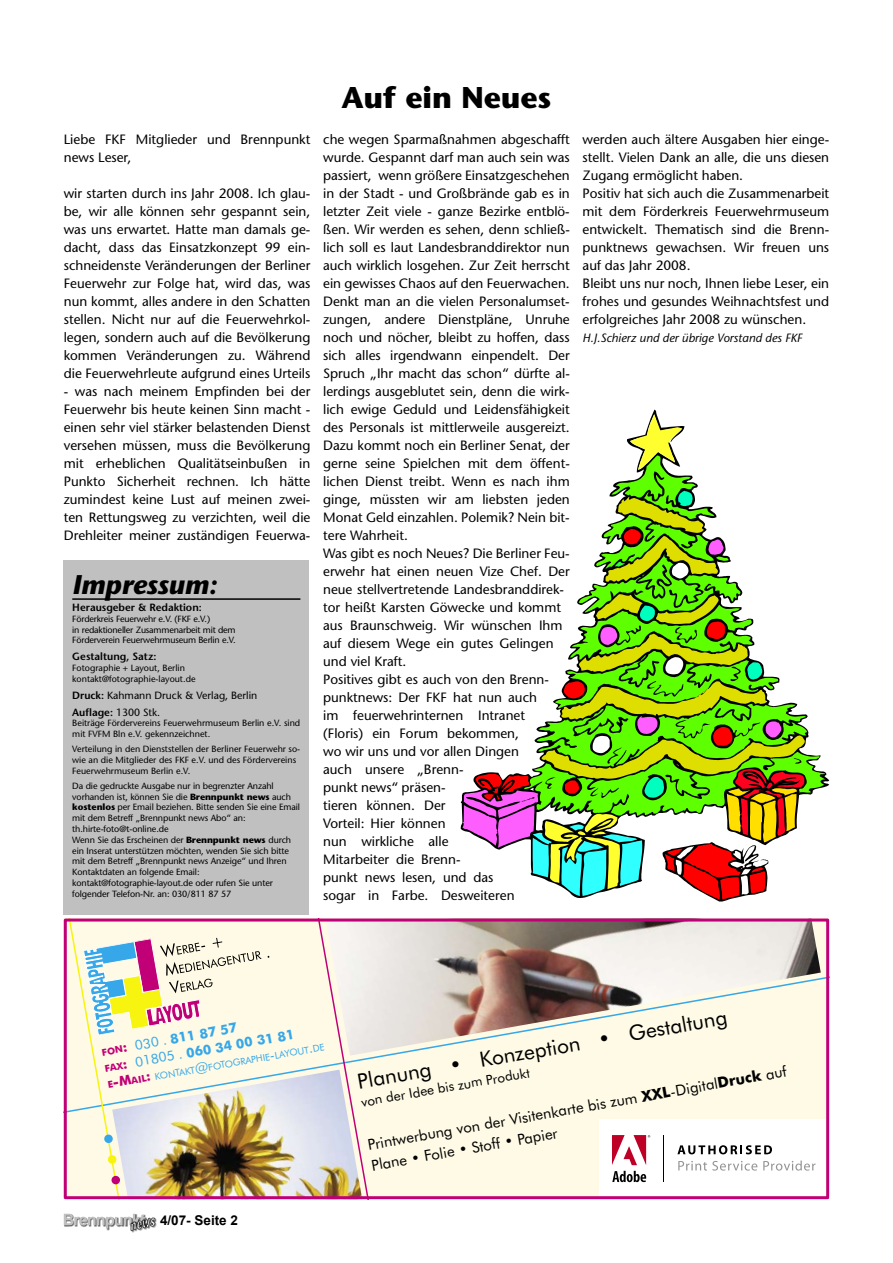
<style>
.page{position:relative;width:893px;height:1263px;background:#fff}
.page>*{position:absolute;margin:0;border:0;box-sizing:border-box;transform-origin:0 0}
.t1{font:700 30px "Stone Sans";color:#000}
.t2{font:italic 700 27px "Stone Sans";color:#000}
.t3{font:21px "Futura BT";color:#000}
.t4{font:15px/21px "Futura BT";color:#000}
.t5{font:13.5px/18px "Stone Sans";color:#000}
.t6{font:700 13.5px/16.5px "Futura BT";color:#36a7e9}
.t7{font:13.5px "Futura BT";color:#000}
.t8{font:700 13.5px "Arial";color:#000}
.t9{font:italic 12px "Stone Sans";color:#000}
.t10{font:10.5px/16.8px "Stone Sans";color:#000}
.t11{font:600 10.5px "Stone Sans";color:#000}
.t12{font:9.45px "Futura BT";color:#36a7e9}
.t13{font:9px/10.8px "Stone Sans";letter-spacing:-.01em;color:#000}
.s1{font-weight:600}
.s2{font-weight:700}
.s3{font-size:9.45px;color:#c10077}
.s4{color:#c10077}
.s5{font-weight:400}
.s6{font-weight:700;color:#c10077}
.s7{font-weight:700;font-size:13.5px;color:#c10077}
.s8{font-size:13.5px}
</style>
<div class="page">
<div style="left:64px;top:560px;width:245px;height:354px;background:#c0c0c0"></div>
<hr style="left:72px;top:598px;width:228px;height:2px;background:#000">
<div style="left:64px;top:918px;width:765px;height:281px;background:#fefae5"></div>
<svg style="left:314px;top:922px;width:61px;height:273px"></svg>
<img style="left:270px;top:1070px;width:92px;height:125px">
<img style="left:326px;top:922px;width:495px;height:133px">
<div style="left:64px;top:918px;width:765px;height:281px;border:3px solid #c10077"></div>
<img style="left:64px;top:918px;width:206px;height:282px">
<div style="left:599px;top:1120px;width:227px;height:76px;background:#fff"></div>
<svg style="left:612px;top:1171px;width:34px;height:11px"></svg>
<svg style="left:612px;top:1135px;width:38px;height:30px"></svg>
<svg style="left:677px;top:1145px;width:95px;height:9px"></svg>
<svg style="left:678px;top:1161px;width:79px;height:9px"></svg>
<svg style="left:763px;top:1160px;width:52px;height:10px"></svg>
<hr style="left:663px;top:1135px;width:1px;height:47px;background:#000">
<svg style="left:462px;top:414px;width:363px;height:487px"></svg>
<div style="left:131px;top:1218px;width:32px;height:19px;background:#000;opacity:.6"></div>
<svg style="left:64px;top:1213px;width:91px;height:24px"></svg>
<p class="t5" style="left:64px;top:130px;width:248px">Liebe FKF Mitglieder und Brennpunkt news Leser,</p>
<p class="t5" style="left:64px;top:184px;width:248px;text-align:justify">wir starten durch ins Jahr 2008. Ich glau&shy;be, wir alle können sehr gespannt sein, was uns erwartet. Hatte man damals ge&shy;dacht, dass das Einsatzkonzept 99 ein&shy;schneidenste Veränderungen der Berliner Feuerwehr zur Folge hat, wird das, was nun kommt, alles andere in den Schatten stellen. Nicht nur auf die Feuerwehrkol&shy;legen, sondern auch auf die Bevölkerung kommen Veränderungen zu. Während die Feuerwehrleute aufgrund eines Urteils</p>
<p class="t5" style="left:64px;top:382px;width:248px;text-align:justify">- was nach meinem Empfinden bei der Feuerwehr bis heute keinen Sinn macht - einen sehr viel stärker belastenden Dienst versehen müssen, muss die Bevölkerung mit erheblichen Qualitätseinbußen in Punkto Sicherheit rechnen. Ich hätte zumindest keine Lust auf meinen zwei&shy;ten Rettungsweg zu verzichten, weil die Drehleiter meiner zuständigen Feuerwa-</p>
<h2 class="t2" style="left:72px;top:568px;width:146px">Impressum:</h2>
<p class="t11" style="left:72px;top:601px;width:131px">Herausgeber &amp; Redaktion:</p>
<p class="t13" style="left:72px;top:613px;width:165px">Förderkreis Feuerwehr e.V. (FKF e.V.)<br>in redaktioneller Zusammenarbeit mit dem<br>Förderverein Feuerwehrmuseum Berlin e.V.</p>
<p class="t11" style="left:72px;top:650px;width:86px">Gestaltung, Satz:</p>
<p class="t13" style="left:72px;top:662px;width:125px">Fotographie + Layout, Berlin kontakt@fotographie-layout.de</p>
<p class="t10" style="left:72px;top:686px;width:187px"><span class="s1">Druck:</span> Kahmann Druck &amp; Verlag, Berlin<br><span class="s1">Auflage:</span> 1300 Stk.</p>
<p class="t13" style="left:72px;top:718px;width:230px">Beiträge Fördervereins Feuerwehrmuseum Berlin e.V. sind mit FVFM Bln e.V. gekennzeichnet.</p>
<p class="t13" style="left:72px;top:743px;width:230px">Verteilung in den Dienststellen der Berliner Feuerwehr so&shy;wie an die Mitglieder des FKF e.V. und des Fördervereins<br>Feuerwehrmuseum Berlin e.V.</p>
<p class="t13" style="left:72px;top:780px;width:229px">Da die gedruckte Ausgabe nur in begrenzter Anzahl vorhanden ist, können Sie die <span class="s2">Brennpunkt news</span> auch <span class="s2">kostenlos</span> per Email beziehen. Bitte senden Sie eine Email mit dem Betreff „Brennpunkt news Abo“ an: th.hirte-foto@t-online.de<br>Wenn Sie das Erscheinen der <span class="s2">Brennpunkt news</span> durch ein Inserat unterstützen möchten, wenden Sie sich bitte mit dem Betreff „Brennpunkt news Anzeige“ und Ihren Kontaktdaten an folgende Email: kontakt@fotographie-layout.de oder rufen Sie unter folgender Telefon-Nr. an: 030/811 87 57</p>
<h1 class="t1" style="left:342px;top:79px;width:211px">Auf ein Neues</h1>
<p class="t5" style="left:323px;top:130px;width:248px">che wegen Sparmaßnahmen abgeschafft wurde. Gespannt darf man auch sein was passiert, wenn größere Einsatzgeschehen in der Stadt - und Großbrände gab es in letzter Zeit viele - ganze Bezirke entblö&shy;ßen. Wir werden es sehen, denn schließ&shy;lich soll es laut Landesbranddirektor nun auch wirklich losgehen. Zur Zeit herrscht ein gewisses Chaos auf den Feuerwachen.<br>Denkt man an die vielen Personalumset&shy;zungen, andere Dienstpläne, Unruhe noch und nöcher, bleibt zu hoffen, dass sich alles irgendwann einpendelt. Der Spruch „Ihr macht das schon“ dürfte al&shy;lerdings ausgeblutet sein, denn die wirk&shy;lich ewige Geduld und Leidensfähigkeit des Personals ist mittlerweile ausgereizt.<br>Dazu kommt noch ein Berliner Senat, der gerne seine Spielchen mit dem öffent&shy;lichen Dienst treibt. Wenn es nach ihm ginge, müssten wir am liebsten jeden Monat Geld einzahlen. Polemik? Nein bit&shy;tere Wahrheit.<br>Was gibt es noch Neues? Die Berliner Feu&shy;erwehr hat einen neuen Vize Chef. Der neue stellvertretende Landesbranddirek&shy;tor heißt Karsten Göwecke und kommt aus Braunschweig. Wir wünschen Ihm auf diesem Wege ein gutes Gelingen und viel Kraft.<br>Positives gibt es auch von den Brenn&shy;punktnews: Der FKF hat nun auch<br>im feuerwehrinternen Intranet<br>(Floris) ein Forum bekommen,<br>wo wir uns und vor allen Dingen<br>auch unsere „Brenn-<br>punkt news“ präsen-<br>tieren können. Der<br>Vorteil: Hier können<br>nun wirkliche alle<br>Mitarbeiter die Brenn-<br>punkt news lesen, und das<br>sogar in Farbe. Desweiteren</p>
<p class="t5" style="left:583px;top:130px;width:248px">werden auch ältere Ausgaben hier einge&shy;stellt. Vielen Dank an alle, die uns diesen Zugang ermöglicht haben.<br>Positiv hat sich auch die Zusammenarbeit mit dem Förderkreis Feuerwehrmuseum entwickelt. Thematisch sind die Brenn&shy;punktnews gewachsen. Wir freuen uns auf das Jahr 2008.<br>Bleibt uns nur noch, Ihnen liebe Leser, ein frohes und gesundes Weihnachtsfest und erfolgreiches Jahr 2008 zu wünschen.</p>
<p class="t9" style="left:583px;top:330px;width:221px">H.J.Schierz und der übrige Vorstand des FKF</p>
<p class="t6" style="left:100px;top:1043px;width:194px;rotate:-10deg"><span class="s3">FON</span><span class="s4">:</span> <span class="s5">030 .</span> 811 87 57<br><span class="s3">FAX</span><span class="s4">:</span> <span class="s5">01805 .</span> 060 34 00 31 81</p>
<p class="t12" style="left:107px;top:1079px;width:222px;rotate:-10deg"><span class="s6">E</span><span class="s7">-M</span><span class="s6">AIL</span><span class="s7">:</span> KONTAKT<span class="s8">@</span>FOTOGRAPHIE<span class="s8">-</span>LAYOUT<span class="s8">.</span>DE</p>
<p class="t8" style="left:160px;top:1211px;width:80px">4/07- Seite 2</p>
<h3 class="t3" style="left:355px;top:1069px;width:376px;rotate:-10deg">Planung • Konzeption • Gestaltung</h3>
<p class="t4" style="left:366px;top:1134px;width:427px;rotate:-10deg">Printwerbung von der Visitenkarte bis zum <span class="s2">XXL</span>-Digital<span class="s2">Druck</span> auf<br>Plane • Folie • Stoff • Papier</p>
<p class="t7" style="left:360px;top:1094px;width:173px;rotate:-10deg">von der Idee bis zum Produkt</p>
</div>
